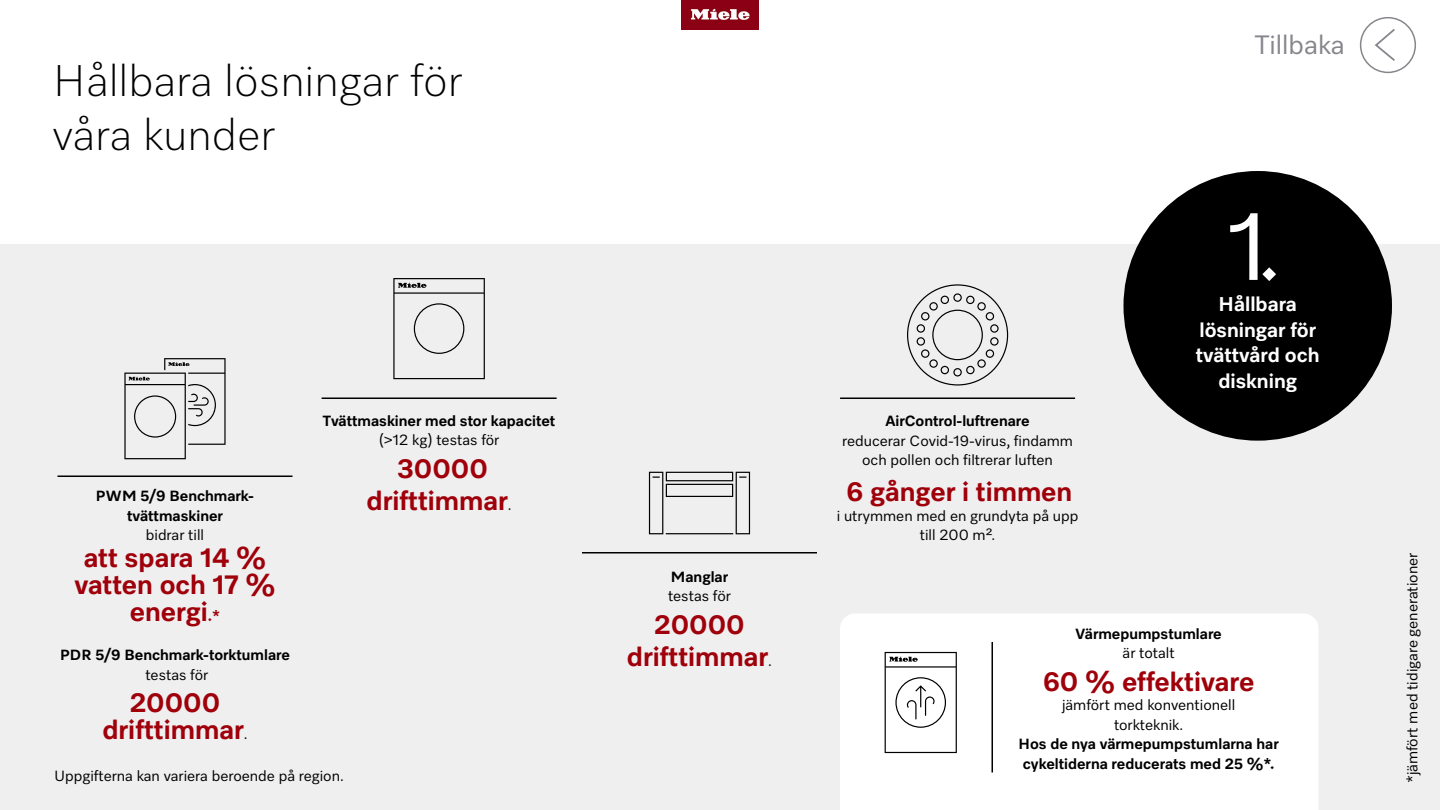
<style>
.page{position:relative;width:1440px;height:810px;background:#fff}
.page>*{position:absolute;margin:0;border:0;box-sizing:border-box;transform-origin:0 0}
.t1{font:97.5px "Miele Elements";color:#fff}
.t2{font:300 45px/54px "Miele Elements";color:#000}
.t3{font:700 27px/27px "Miele Elements";color:#9f000a;text-align:center}
.t4{font:27px "Miele Elements";color:#86868c}
.t5{font:700 20.25px/25.5px "Miele Elements";color:#fff;text-align:center}
.t6{font:15px/19.5px "Miele Elements";color:#000;text-align:center}
.t7{font:700 15px/19.5px "Miele Elements";color:#000;text-align:center}
.s1{font-size:15px}
.s2{font-weight:400;font-size:15px;color:#000}
</style>
<div class="page">
<img style="left:681px;top:0;width:78px;height:30px">
<svg style="left:1375px;top:29px;width:20px;height:32px"></svg>
<div style="left:1360px;top:17px;width:56px;height:56px;border:2px solid #86868c;border-radius:50%"></div>
<div style="left:0;top:244px;width:1440px;height:566px;background:#efeff0"></div>
<div style="left:1124px;top:171px;width:268px;height:270px;background:#000;border-radius:50%"></div>
<hr style="left:57px;top:476px;width:236px;height:1px;background:#000">
<hr style="left:322px;top:398px;width:235px;height:1px;background:#000">
<hr style="left:840px;top:398px;width:235px;height:1px;background:#000">
<hr style="left:582px;top:552px;width:235px;height:2px;background:#000">
<div style="left:840px;top:614px;width:478px;height:196px;background:#fff"></div>
<hr style="left:992px;top:642px;width:1px;height:130px;background:#000">
<svg style="left:124px;top:358px;width:102px;height:101px"></svg>
<svg style="left:393px;top:278px;width:92px;height:101px"></svg>
<svg style="left:649px;top:472px;width:101px;height:62px"></svg>
<svg style="left:907px;top:284px;width:101px;height:102px"></svg>
<svg style="left:885px;top:652px;width:72px;height:101px"></svg>
<h2 class="t2" style="left:52px;top:52px;width:411px">Hållbara lösningar för våra kunder</h2>
<p class="t7" style="left:96px;top:486px;width:160px">PWM 5/9 Benchmark&shy;tvättmaskiner</p>
<p class="t6" style="left:146px;top:525px;width:60px">bidrar till</p>
<h3 class="t3" style="left:74px;top:543px;width:203px">att spara 14 % vatten och 17 % energi<span class="s1">.*</span></h3>
<p class="t7" style="left:60px;top:645px;width:231px">PDR 5/9 Benchmark-torktumlare</p>
<p class="t6" style="left:145px;top:664px;width:64px">testas för</p>
<h3 class="t3" style="left:102px;top:688px;width:147px">20000 drifttimmar<span class="s2">.</span></h3>
<p class="t7" style="left:323px;top:410px;width:234px">Tvättmaskiner med stor kapacitet</p>
<p class="t6" style="left:379px;top:430px;width:122px">(&gt;12 kg) testas för</p>
<h3 class="t3" style="left:367px;top:451px;width:147px;line-height:32.2px">30000 drifttimmar<span class="s2">.</span></h3>
<p class="t6" style="left:54px;top:765px;width:291px">Uppgifterna kan variera beroende på region.</p>
<p class="t7" style="left:671px;top:566px;width:59px">Manglar</p>
<p class="t6" style="left:668px;top:586px;width:64px">testas för</p>
<h3 class="t3" style="left:627px;top:607px;width:147px;line-height:32.2px">20000 drifttimmar<span class="s2">.</span></h3>
<h3 class="t4" style="left:1255px;top:28px;width:91px">Tillbaka</h3>
<h1 class="t1" style="left:1228px;top:184px;width:55px">1.</h1>
<p class="t7" style="left:885px;top:411px;width:146px">AirControl-luftrenare</p>
<p class="t6" style="left:842px;top:430px;width:232px">reducerar Covid-19-virus, findamm och pollen och filtrerar luften</p>
<h3 class="t3" style="left:847px;top:477px;width:227px">6 gånger i timmen</h3>
<p class="t6" style="left:837px;top:505px;width:243px">i utrymmen med en grundyta på upp till 200 m².</p>
<h3 class="t5" style="left:1196px;top:291px;width:125px">Hållbara lösningar för tvättvård och diskning</h3>
<p class="t7" style="left:1076px;top:623px;width:148px">Värmepumpstumlare</p>
<p class="t6" style="left:1123px;top:643px;width:54px">är totalt</p>
<h3 class="t3" style="left:1043px;top:667px;width:213px">60 % effektivare</h3>
<p class="t6" style="left:1062px;top:695px;width:175px">jämfört med konventionell torkteknik.</p>
<p class="t7" style="left:1019px;top:734px;width:262px;text-align:left">Hos de nya värmepumpstumlarna har cykeltiderna reducerats med 25 %*.</p>
<p class="t6" style="left:1402px;top:783px;width:232px;rotate:-90deg">*jämfört med tidigare generationer</p>
</div>
